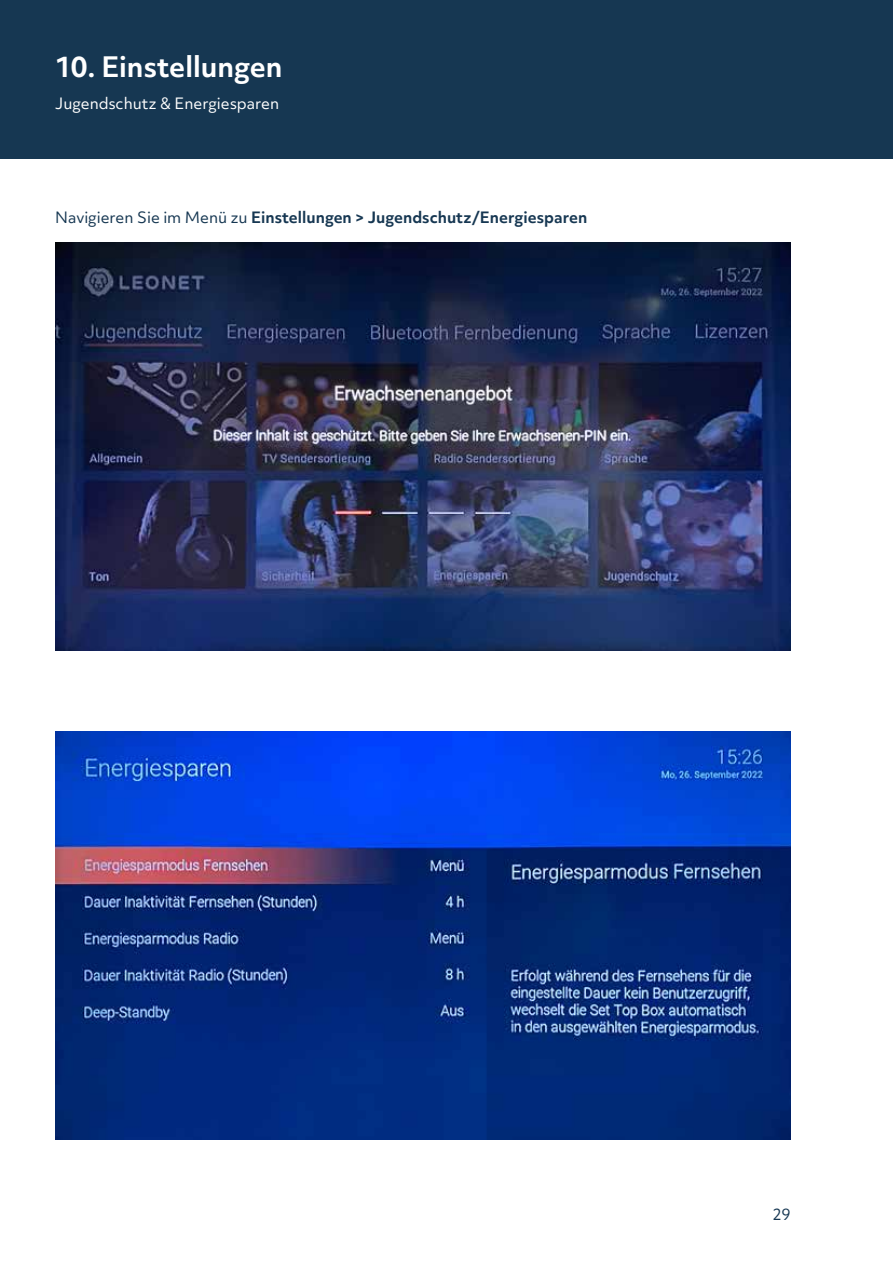
<style>
.page{position:relative;width:893px;height:1263px;background:#fff}
.page>*{position:absolute;margin:0;border:0;box-sizing:border-box;transform-origin:0 0}
.t1{font:700 27px "Objektiv Mk 3";color:#fff}
.t2{font:700 15px "Objektiv Mk 3";color:#163752}
.t3{font:15px "Objektiv Mk 3";color:#fff}
.t4{font:15px "Objektiv Mk 3";color:#163752}
.s1{font-weight:400}
</style>
<div class="page">
<div style="left:0;top:0;width:893px;height:158px;background:#163752"></div>
<img style="left:55px;top:242px;width:736px;height:409px">
<img style="left:55px;top:731px;width:736px;height:409px">
<h1 class="t1" style="left:55px;top:48px;width:229px">10. Einstellungen</h1>
<p class="t3" style="left:55px;top:93px;width:226px">Jugendschutz &amp; Energiesparen</p>
<p class="t2" style="left:55px;top:206px;width:533px"><span class="s1">Navigieren Sie im Menü zu</span> Einstellungen &gt; Jugendschutz/Energiesparen</p>
<p class="t4" style="left:772px;top:1204px;width:20px">29</p>
</div>
